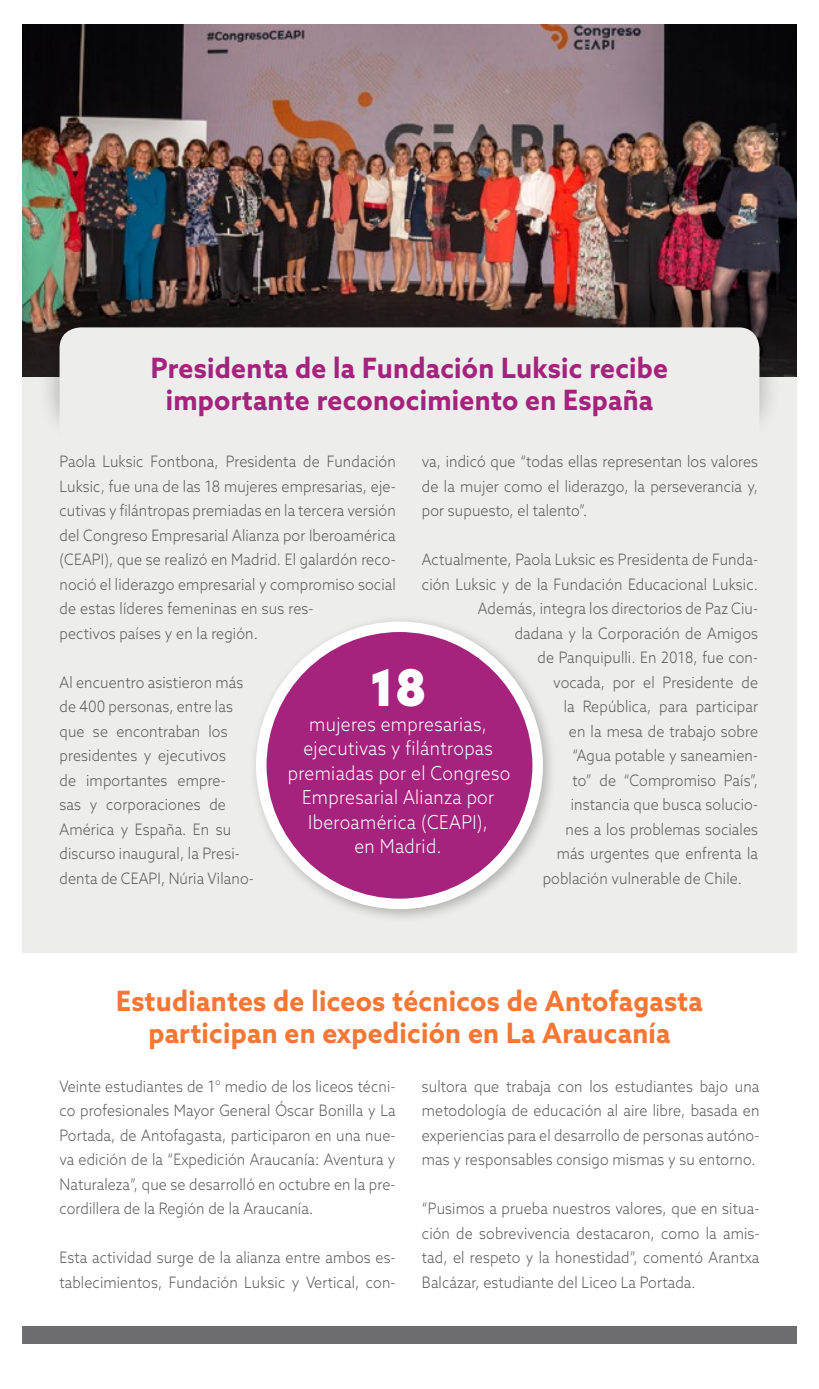
<style>
.page{position:relative;width:819px;height:1389px;background:#fff}
.page>*{position:absolute;margin:0;border:0;box-sizing:border-box;transform-origin:0 0}
.t1{font:900 50.75px "Azo Sans";color:#fff;scale:.9 1}
.t2{font:700 28px/31.5px "Azo Sans";letter-spacing:.01em;color:#f47735;text-align:center;scale:.95 1}
.t3{font:700 28px/31.5px "Azo Sans";letter-spacing:.01em;color:#a5227d;text-align:center;scale:.95 1}
.t4{font:300 19.25px/24.5px "Azo Sans";letter-spacing:.02em;color:#fff;text-align:center;scale:.9 1}
.t5{font:300 15.75px/24.5px "Azo Sans";letter-spacing:.01em;color:#58595b;text-align:justify;scale:.9 1}
</style>
<div class="page">
<div style="left:22px;top:25px;width:774px;height:927px;background:#edeeeb"></div>
<img style="left:22px;top:25px;width:774px;height:352px">
<div style="left:22px;top:1326px;width:774px;height:18px;background:#6d6d6f"></div>
<div style="left:249px;top:615px;width:308px;height:308px;background:#000;opacity:.25"></div>
<div style="left:261px;top:627px;width:276px;height:277px;background:#a5227d;border-radius:50%"></div>
<div style="left:256px;top:622px;width:287px;height:287px;border:10px solid #fff;border-radius:50%"></div>
<div style="left:37px;top:280px;width:743px;height:163px;background:#000;opacity:.3"></div>
<div style="left:60px;top:327px;width:699px;height:119px;background:#edeeeb;border-radius:21px"></div>
<h2 class="t3" style="left:151px;top:352px;width:546px">Presidenta de la Fundación Luksic recibe importante reconocimiento en España</h2>
<p class="t5" style="left:60px;top:449px;width:375px;text-align:left">Paola Luksic Fontbona, Presidenta de Fundación Luksic, fue una de las 18 mujeres empresarias, eje&shy;cutivas y filántropas premiadas en la tercera versión del Congreso Empresarial Alianza por Iberoamérica (CEAPI), que se realizó en Madrid. El galardón reco&shy;noció el liderazgo empresarial y compromiso social de estas líderes femeninas en sus res-<br>pectivos países y en la región.</p>
<p class="t5" style="left:60px;top:670px;width:217px;text-align:left">Al encuentro asistieron más de 400 personas, entre las que se encontraban los presidentes y ejecutivos<br>de importantes empre-<br>sas y corporaciones de<br>América y España. En su discurso inaugural, la Presi&shy;denta de CEAPI, Núria Vilano-</p>
<p class="t5" style="left:422px;top:449px;width:375px">va, indicó que “todas ellas representan los valores de la mujer como el liderazgo, la perseverancia y, por supuesto, el talento”.</p>
<p class="t5" style="left:422px;top:547px;width:375px">Actualmente, Paola Luksic es Presidenta de Funda-</p>
<p class="t5" style="left:422px;top:572px;width:375px">ción Luksic y de la Fundación Educacional Luksic.</p>
<p class="t5" style="left:478px;top:596px;width:313px">Además, integra los directorios de Paz Ciu-</p>
<p class="t5" style="left:514px;top:621px;width:272px">dadana y la Corporación de Amigos</p>
<p class="t5" style="left:537px;top:645px;width:246px">de Panquipulli. En 2018, fue con-</p>
<p class="t5" style="left:553px;top:670px;width:229px">vocada, por el Presidente de</p>
<p class="t5" style="left:563px;top:694px;width:217px">la República, para participar</p>
<p class="t5" style="left:569px;top:719px;width:212px">en la mesa de trabajo sobre</p>
<p class="t5" style="left:572px;top:743px;width:208px">“Agua potable y saneamien-</p>
<p class="t5" style="left:572px;top:768px;width:208px">to” de “Compromiso País”,</p>
<p class="t5" style="left:570px;top:792px;width:210px">instancia que busca solucio-</p>
<p class="t5" style="left:565px;top:817px;width:215px">nes a los problemas sociales</p>
<p class="t5" style="left:556px;top:841px;width:225px">más urgentes que enfrenta la</p>
<p class="t5" style="left:542px;top:866px;width:223px">población vulnerable de Chile.</p>
<h1 class="t1" style="left:370px;top:654px;width:64px">18</h1>
<p class="t4" style="left:288px;top:711px;width:249px">mujeres empresarias, ejecutivas y filántropas premiadas por el Congreso<br>Empresarial Alianza por<br>Iberoamérica (CEAPI),<br>en Madrid.</p>
<h2 class="t2" style="left:116px;top:985px;width:618px">Estudiantes de liceos técnicos de Antofagasta participan en expedición en La Araucanía</h2>
<p class="t5" style="left:59px;top:1074px;width:375px">Veinte estudiantes de 1° medio de los liceos técni&shy;co profesionales Mayor General Óscar Bonilla y La Portada, de Antofagasta, participaron en una nue&shy;va edición de la “Expedición Araucanía: Aventura y Naturaleza”, que se desarrolló en octubre en la pre&shy;cordillera de la Región de la Araucanía.</p>
<p class="t5" style="left:59px;top:1245px;width:375px">Esta actividad surge de la alianza entre ambos es&shy;tablecimientos, Fundación Luksic y Vertical, con-</p>
<p class="t5" style="left:422px;top:1074px;width:376px">sultora que trabaja con los estudiantes bajo una metodología de educación al aire libre, basada en experiencias para el desarrollo de personas autóno&shy;mas y responsables consigo mismas y su entorno.</p>
<p class="t5" style="left:422px;top:1196px;width:376px">“Pusimos a prueba nuestros valores, que en situa&shy;ción de sobrevivencia destacaron, como la amis&shy;tad, el respeto y la honestidad”, comentó Arantxa Balcázar, estudiante del Liceo La Portada.</p>
</div>
